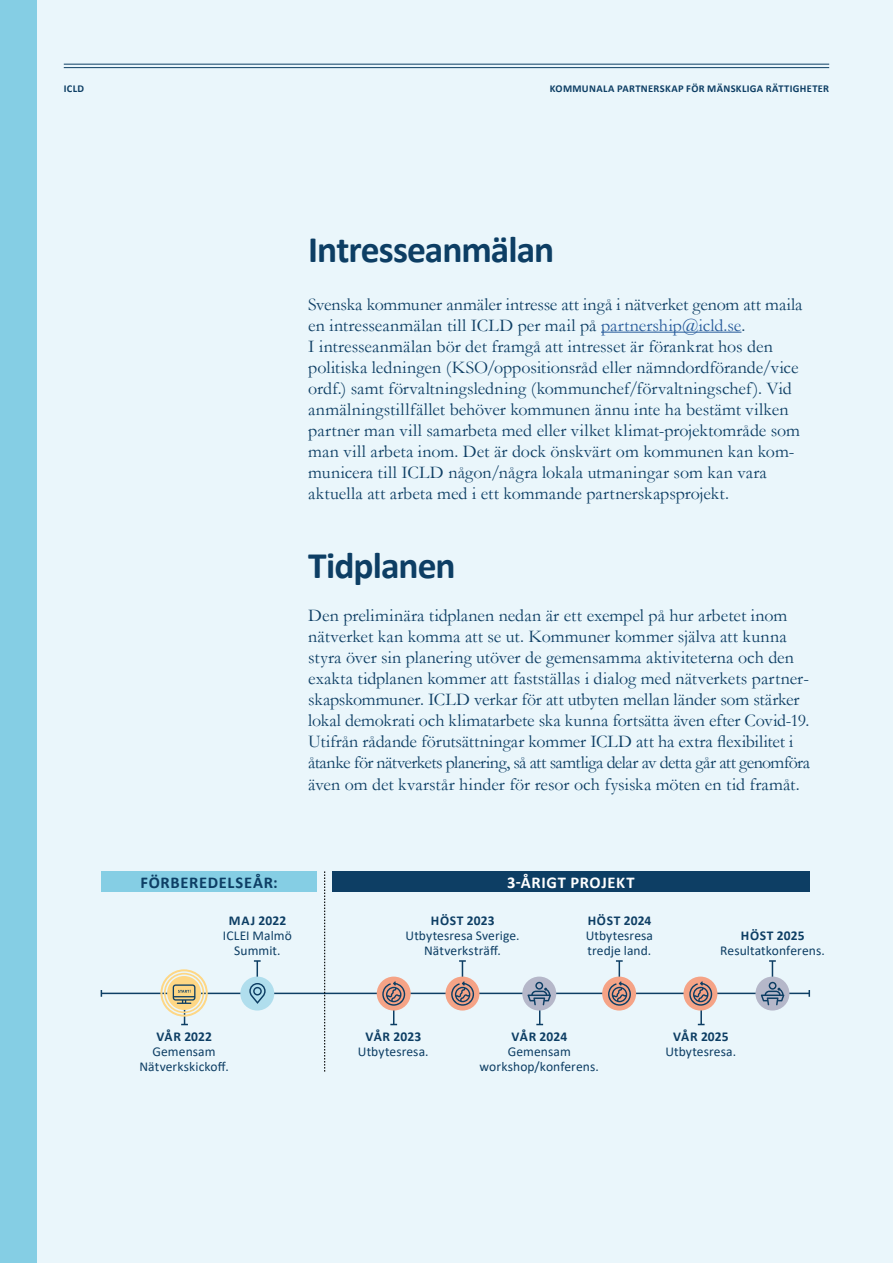
<style>
.page{position:relative;width:893px;height:1263px;background:#eaf6fb}
.page>*{position:absolute;margin:0;border:0;box-sizing:border-box;transform-origin:0 0}
.t1{font:700 37.5px "Calibri";letter-spacing:-.025em;color:#0d3e64}
.t2{font:18px/21px "Garamond";color:#0d3e64}
.t3{font:700 16.5px "Calibri";letter-spacing:.04em;color:#0d3e64}
.t4{font:700 16.5px "Calibri";letter-spacing:.04em;color:#fff}
.t5{font:13.5px/15px "Calibri";letter-spacing:.005em;color:#0d3e64;text-align:center}
.t6{font:700 13.5px "Calibri";letter-spacing:.01em;color:#0d3e64}
.t7{font:700 13.5px "Calibri";letter-spacing:.03em;color:#0d3e64}
.t8{font:700 10.5px "Calibri";letter-spacing:.03em;color:#0d3e64}
.s1{color:#275b9b}
</style>
<div class="page">
<hr style="left:64px;top:67px;width:765px;height:1px;background:#0d3e64">
<hr style="left:64px;top:64px;width:765px;height:1px;background:#0d3e64">
<div style="left:0;top:0;width:36px;height:1263px;background:#85cee4"></div>
<hr style="left:601px;top:332px;width:140px;height:1px;background:#275b9b">
<hr style="left:101px;top:993px;width:708px;height:1px;background:#0d3e64">
<svg style="left:808px;top:990px;width:2px;height:7px"></svg>
<hr style="left:184px;top:994px;width:1px;height:30px;background:#0d3e64">
<hr style="left:393px;top:994px;width:1px;height:30px;background:#0d3e64">
<hr style="left:539px;top:994px;width:1px;height:30px;background:#0d3e64">
<hr style="left:700px;top:994px;width:2px;height:30px;background:#0d3e64">
<hr style="left:257px;top:961px;width:1px;height:32px;background:#0d3e64">
<svg style="left:254px;top:960px;width:7px;height:2px"></svg>
<hr style="left:462px;top:961px;width:1px;height:32px;background:#0d3e64">
<svg style="left:459px;top:960px;width:7px;height:2px"></svg>
<hr style="left:619px;top:961px;width:1px;height:32px;background:#0d3e64">
<svg style="left:616px;top:960px;width:7px;height:2px"></svg>
<hr style="left:772px;top:961px;width:1px;height:32px;background:#0d3e64">
<svg style="left:769px;top:960px;width:7px;height:2px"></svg>
<svg style="left:324px;top:871px;width:1px;height:200px"></svg>
<div style="left:101px;top:871px;width:216px;height:21px;background:#85cee4"></div>
<div style="left:332px;top:871px;width:478px;height:21px;background:#0d3e64"></div>
<div style="left:522px;top:976px;width:34px;height:34px;background:#b5b7c9;border-radius:50%"></div>
<div style="left:602px;top:976px;width:34px;height:34px;background:#f5a386;border-radius:50%"></div>
<div style="left:683px;top:976px;width:34px;height:34px;background:#f5a386;border-radius:50%"></div>
<div style="left:755px;top:976px;width:34px;height:34px;background:#b5b7c9;border-radius:50%"></div>
<div style="left:445px;top:976px;width:34px;height:34px;background:#f5a386;border-radius:50%"></div>
<div style="left:377px;top:976px;width:34px;height:34px;background:#f5a386;border-radius:50%"></div>
<div style="left:240px;top:976px;width:34px;height:34px;background:#b0deed;border-radius:50%"></div>
<div style="left:167px;top:976px;width:34px;height:34px;background:#fed785;border-radius:50%"></div>
<div style="left:164px;top:973px;width:40px;height:40px;border:2px solid #fed785;border-radius:50%"></div>
<div style="left:160px;top:969px;width:48px;height:48px;border:2px solid #fed785;border-radius:50%"></div>
<svg style="left:527px;top:982px;width:24px;height:23px"></svg>
<svg style="left:761px;top:982px;width:23px;height:23px"></svg>
<svg style="left:173px;top:984px;width:22px;height:20px"></svg>
<svg style="left:382px;top:981px;width:23px;height:25px"></svg>
<svg style="left:451px;top:981px;width:23px;height:25px"></svg>
<svg style="left:608px;top:981px;width:23px;height:25px"></svg>
<svg style="left:689px;top:981px;width:23px;height:25px"></svg>
<svg style="left:249px;top:983px;width:17px;height:21px"></svg>
<p class="t8" style="left:64px;top:81px;width:22px">ICLD</p>
<p class="t8" style="left:550px;top:81px;width:281px">KOMMUNALA PARTNERSKAP FÖR MÄNSKLIGA RÄTTIGHETER</p>
<h1 class="t1" style="left:308px;top:223px;width:247px">Intresseanmälan</h1>
<p class="t2" style="left:308px;top:293px;width:496px">Svenska kommuner anmäler intresse att ingå i nätverket genom att maila en intresseanmälan till ICLD per mail på <span class="s1">partnership@icld.se</span>.<br>I intresseanmälan bör det framgå att intresset är förankrat hos den politiska ledningen (KSO/oppositionsråd eller nämndordförande/vice ordf.) samt förvaltningsledning (kommunchef/förvaltningschef). Vid anmälningstillfället behöver kommunen ännu inte ha bestämt vilken partner man vill samarbeta med eller vilket klimat-projektområde som man vill arbeta inom. Det är dock önskvärt om kommunen kan kom&shy;municera till ICLD någon/några lokala utmaningar som kan vara aktuella att arbeta med i ett kommande partnerskapsprojekt.</p>
<h1 class="t1" style="left:308px;top:539px;width:149px">Tidplanen</h1>
<p class="t2" style="left:308px;top:604px;width:503px">Den preliminära tidplanen nedan är ett exempel på hur arbetet inom nätverket kan komma att se ut. Kommuner kommer själva att kunna styra över sin planering utöver de gemensamma aktiviteterna och den exakta tidplanen kommer att fastställas i dialog med nätverkets partner&shy;skapskommuner. ICLD verkar för att utbyten mellan länder som stärker lokal demokrati och klimatarbete ska kunna fortsätta även efter Covid-19.<br>Utifrån rådande förutsättningar kommer ICLD att ha extra flexibilitet i åtanke för nätverkets planering, så att samtliga delar av detta går att genomföra även om det kvarstår hinder för resor och fysiska möten en tid framåt.</p>
<p class="t3" style="left:140px;top:870px;width:139px">FÖRBEREDELSEÅR:</p>
<p class="t4" style="left:507px;top:870px;width:129px">3-ÅRIGT PROJEKT</p>
<p class="t6" style="left:229px;top:911px;width:59px">MAJ 2022</p>
<p class="t5" style="left:223px;top:928px;width:70px">ICLEI Malmö<br>Summit.</p>
<p class="t6" style="left:156px;top:1027px;width:57px">VÅR 2022</p>
<p class="t5" style="left:139px;top:1044px;width:91px">Gemensam<br>Nätverkskickoff.</p>
<p class="t7" style="left:431px;top:911px;width:65px">HÖST 2023</p>
<p class="t5" style="left:406px;top:928px;width:115px">Utbytesresa Sverige.<br>Nätverksträff.</p>
<p class="t7" style="left:588px;top:911px;width:65px">HÖST 2024</p>
<p class="t5" style="left:586px;top:928px;width:69px;text-align:left">Utbytesresa tredje land.</p>
<p class="t7" style="left:741px;top:926px;width:65px">HÖST 2025</p>
<p class="t5" style="left:720px;top:943px;width:106px">Resultatkonferens.</p>
<p class="t6" style="left:366px;top:1027px;width:57px">VÅR 2023</p>
<p class="t5" style="left:358px;top:1044px;width:72px">Utbytesresa.</p>
<p class="t6" style="left:512px;top:1027px;width:57px">VÅR 2024</p>
<p class="t5" style="left:480px;top:1044px;width:121px">Gemensam workshop/konferens.</p>
<p class="t6" style="left:673px;top:1027px;width:57px">VÅR 2025</p>
<p class="t5" style="left:665px;top:1044px;width:72px">Utbytesresa.</p>
</div>
